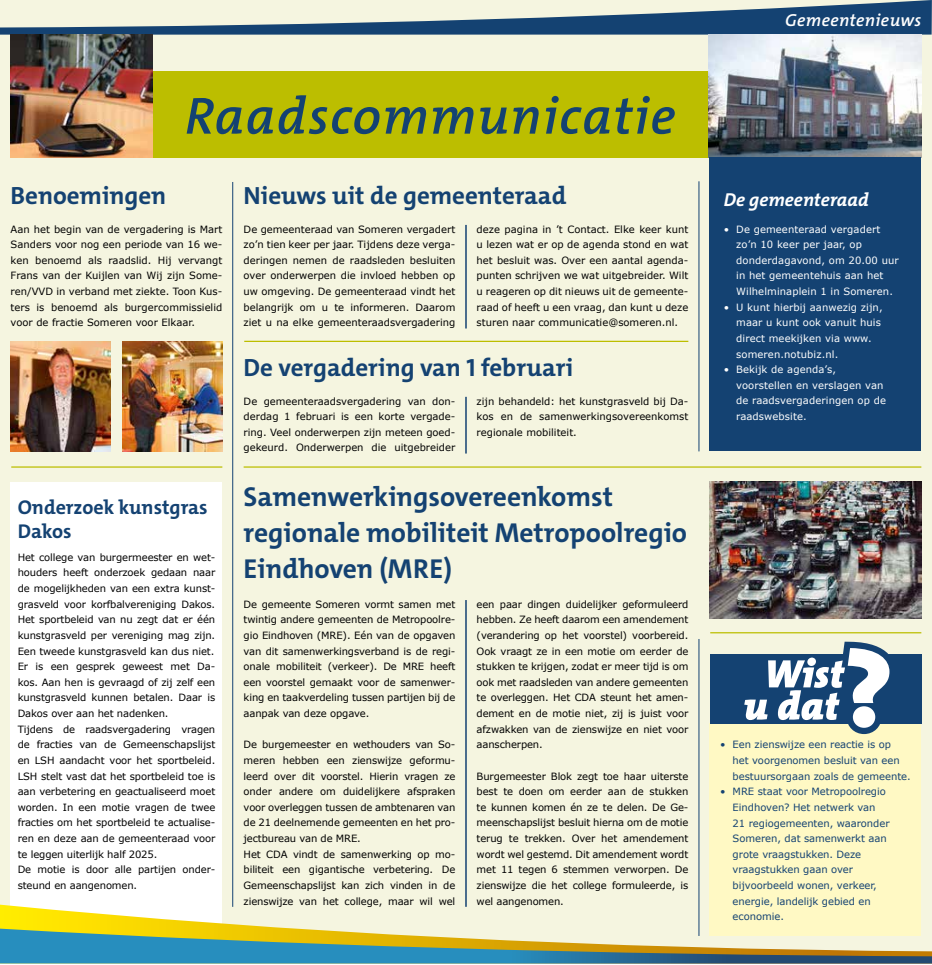
<style>
.page{position:relative;width:932px;height:965px;background:#fff}
.page>*{position:absolute;margin:0;border:0;box-sizing:border-box;transform-origin:0 0}
.t1{font:italic 600 52.5px "The Mix";letter-spacing:.03em;color:#144272}
.t2{font:700 27.5px/36.2px "The Mix";color:#144272}
.t3{font:700 25px "The Mix";color:#144272}
.t4{font:700 20px/23.8px "The Mix";color:#144272}
.t5{font:italic 700 18.75px "The Mix";color:#fff}
.t6{font:italic 600 17.5px "The Mix";letter-spacing:.02em;color:#fff}
.t7{font:10px/15.6px "Verdana";letter-spacing:-.01em;color:#000;text-align:justify}
.t8{font:10px/15.6px "Verdana";letter-spacing:-.005em;color:#144272}
.t9{font:10px/15.6px "Verdana";letter-spacing:.01em;color:#fff}
</style>
<div class="page">
<div style="left:0;top:0;width:932px;height:956px;background:#f5f5e0"></div>
<svg style="left:0;top:0;width:932px;height:35px"></svg>
<div style="left:710px;top:723px;width:211px;height:213px;background:#fff9c4"></div>
<div style="left:117px;top:71px;width:804px;height:86px;background:#bcbe00"></div>
<img style="left:11px;top:34px;width:141px;height:123px">
<img style="left:709px;top:34px;width:212px;height:123px">
<div style="left:11px;top:482px;width:211px;height:447px;background:#fff"></div>
<hr style="left:466px;top:600px;width:1px;height:306px;background:#144272">
<hr style="left:466px;top:397px;width:1px;height:56px;background:#144272">
<hr style="left:466px;top:225px;width:1px;height:103px;background:#144272">
<div style="left:710px;top:157px;width:211px;height:294px;background:#144272"></div>
<div style="left:710px;top:654px;width:212px;height:70px;background:#144272"></div>
<svg style="left:744px;top:641px;width:146px;height:94px"></svg>
<hr style="left:244px;top:341px;width:444px;height:1px;background:#bcbe00">
<hr style="left:244px;top:466px;width:677px;height:1px;background:#bcbe00">
<hr style="left:11px;top:466px;width:211px;height:1px;background:#bcbe00">
<hr style="left:710px;top:632px;width:211px;height:1px;background:#bcbe00">
<hr style="left:232px;top:182px;width:1px;height:725px;background:#144272">
<hr style="left:699px;top:181px;width:1px;height:270px;background:#144272">
<hr style="left:699px;top:639px;width:1px;height:297px;background:#144272">
<svg style="left:0;top:904px;width:710px;height:24px"></svg>
<svg style="left:0;top:928px;width:932px;height:35px"></svg>
<img style="left:11px;top:342px;width:99px;height:109px">
<img style="left:123px;top:342px;width:99px;height:109px">
<img style="left:710px;top:482px;width:211px;height:137px">
<h1 class="t1" style="left:185px;top:82px;width:492px">Raadscommunicatie</h1>
<h3 class="t3" style="left:11px;top:179px;width:157px">Benoemingen</h3>
<p class="t7" style="left:11px;top:221px;width:213px">Aan het begin van de vergadering is Mart Sanders voor nog een periode van 16 we&shy;ken benoemd als raadslid. Hij vervangt Frans van der Kuijlen van Wij zijn Some&shy;ren/VVD in verband met ziekte. Toon Kus&shy;ters is benoemd als burgercommissielid voor de fractie Someren voor Elkaar.</p>
<h3 class="t4" style="left:18px;top:495px;width:191px">Onderzoek kunstgras<br>Dakos</h3>
<p class="t7" style="left:18px;top:549px;width:199px;text-align:left">Het college van burgermeester en wet&shy;houders heeft onderzoek gedaan naar de mogelijkheden van een extra kunst&shy;grasveld voor korfbalvereniging Dakos.<br>Het sportbeleid van nu zegt dat er één kunstgrasveld per vereniging mag zijn.<br>Een tweede kunstgrasveld kan dus niet.<br>Er is een gesprek geweest met Da&shy;kos. Aan hen is gevraagd of zij zelf een kunstgrasveld kunnen betalen. Daar is Dakos over aan het nadenken.<br>Tijdens de raadsvergadering vragen de fracties van de Gemeenschapslijst en LSH aandacht voor het sportbeleid.<br>LSH stelt vast dat het sportbeleid toe is aan verbetering en geactualiseerd moet worden. In een motie vragen de twee fracties om het sportbeleid te actualise&shy;ren en deze aan de gemeenteraad voor te leggen uiterlijk half 2025.<br>De motie is door alle partijen onder&shy;steund en aangenomen.</p>
<h3 class="t3" style="left:244px;top:179px;width:324px">Nieuws uit de gemeenteraad</h3>
<p class="t7" style="left:244px;top:221px;width:213px">De gemeenteraad van Someren vergadert zo’n tien keer per jaar. Tijdens deze verga&shy;deringen nemen de raadsleden besluiten over onderwerpen die invloed hebben op uw omgeving. De gemeenteraad vindt het belangrijk om u te informeren. Daarom ziet u na elke gemeenteraadsvergadering</p>
<p class="t7" style="left:477px;top:221px;width:213px">deze pagina in ’t Contact. Elke keer kunt u lezen wat er op de agenda stond en wat het besluit was. Over een aantal agenda&shy;punten schrijven we wat uitgebreider. Wilt u reageren op dit nieuws uit de gemeente&shy;raad of heeft u een vraag, dan kunt u deze sturen naar communicatie@someren.nl.</p>
<h3 class="t3" style="left:244px;top:351px;width:331px">De vergadering van 1 februari</h3>
<p class="t7" style="left:244px;top:393px;width:213px">De gemeenteraadsvergadering van don&shy;derdag 1 februari is een korte vergade&shy;ring. Veel onderwerpen zijn meteen goed&shy;gekeurd. Onderwerpen die uitgebreider</p>
<p class="t7" style="left:477px;top:393px;width:213px">zijn behandeld: het kunstgrasveld bij Da&shy;kos en de samenwerkingsovereenkomst regionale mobiliteit.</p>
<h2 class="t2" style="left:244px;top:478px;width:445px">Samenwerkingsovereenkomst regionale mobiliteit Metropoolregio<br>Eindhoven (MRE)</h2>
<p class="t7" style="left:244px;top:596px;width:213px">De gemeente Someren vormt samen met twintig andere gemeenten de Metropoolre&shy;gio Eindhoven (MRE). Eén van de opgaven van dit samenwerkingsverband is de regi&shy;onale mobiliteit (verkeer). De MRE heeft een voorstel gemaakt voor de samenwer&shy;king en taakverdeling tussen partijen bij de aanpak van deze opgave.</p>
<p class="t7" style="left:244px;top:737px;width:213px;text-align:left">De burgemeester en wethouders van So&shy;meren hebben een zienswijze geformu&shy;leerd over dit voorstel. Hierin vragen ze onder andere om duidelijkere afspraken voor overleggen tussen de ambtenaren van de 21 deelnemende gemeenten en het pro&shy;jectbureau van de MRE.<br>Het CDA vindt de samenwerking op mo&shy;biliteit een gigantische verbetering. De Gemeenschapslijst kan zich vinden in de zienswijze van het college, maar wil wel</p>
<p class="t7" style="left:477px;top:596px;width:213px">een paar dingen duidelijker geformuleerd hebben. Ze heeft daarom een amendement (verandering op het voorstel) voorbereid.<br>Ook vraagt ze in een motie om eerder de stukken te krijgen, zodat er meer tijd is om ook met raadsleden van andere gemeenten te overleggen. Het CDA steunt het amen&shy;dement en de motie niet, zij is juist voor afzwakken van de zienswijze en niet voor aanscherpen.</p>
<p class="t7" style="left:477px;top:768px;width:213px">Burgemeester Blok zegt toe haar uiterste best te doen om eerder aan de stukken te kunnen komen én ze te delen. De Ge&shy;meenschapslijst besluit hierna om de motie terug te trekken. Over het amendement wordt wel gestemd. Dit amendement wordt met 11 tegen 6 stemmen verworpen. De zienswijze die het college formuleerde, is wel aangenomen.</p>
<h3 class="t6" style="left:785px;top:9px;width:138px">Gemeentenieuws</h3>
<h3 class="t5" style="left:724px;top:188px;width:147px">De gemeenteraad</h3>
<p class="t9" style="left:736px;top:221px;width:164px;text-indent:-12px">• De gemeenteraad vergadert zo’n 10 keer per jaar, op donderdagavond, om 20.00 uur in het gemeentehuis aan het<br>Wilhelminaplein 1 in Someren.</p>
<p class="t9" style="left:736px;top:299px;width:148px;text-indent:-12px">• U kunt hierbij aanwezig zijn, maar u kunt ook vanuit huis direct meekijken via www. someren.notubiz.nl.</p>
<p class="t9" style="left:736px;top:362px;width:151px;text-indent:-12px">• Bekijk de agenda’s, voorstellen en verslagen van de raadsvergaderingen op de raadswebsite.</p>
<p class="t8" style="left:733px;top:737px;width:180px;text-indent:-12px">• Een zienswijze een reactie is op<br>het voorgenomen besluit van een bestuursorgaan zoals de gemeente.</p>
<p class="t8" style="left:733px;top:784px;width:158px;text-indent:-12px">• MRE staat voor Metropoolregio<br>Eindhoven? Het netwerk van<br>21 regiogemeenten, waaronder<br>Someren, dat samenwerkt aan grote vraagstukken. Deze vraagstukken gaan over bijvoorbeeld wonen, verkeer, energie, landelijk gebied en economie.</p>
</div>
